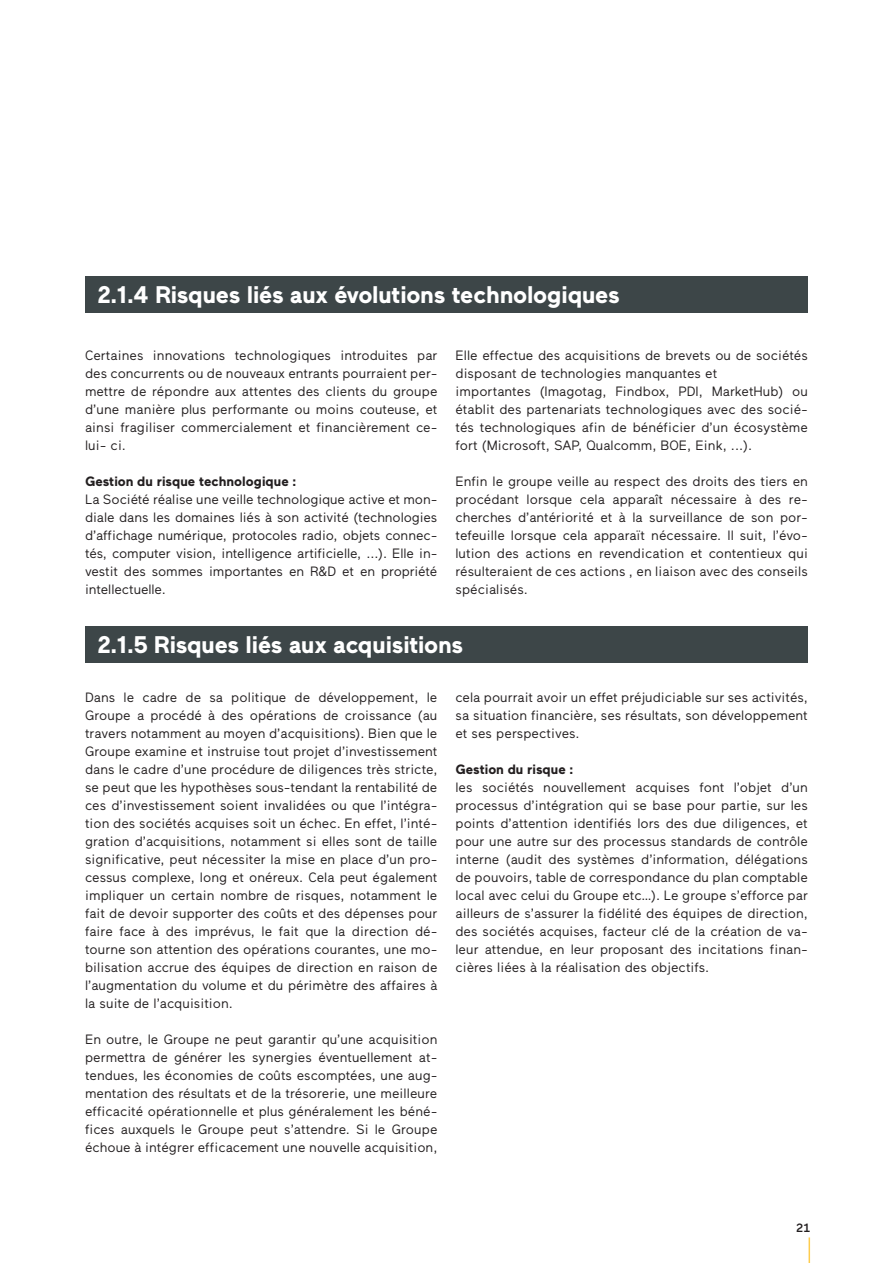
<style>
.page{position:relative;width:893px;height:1263px;background:#fff}
.page>*{position:absolute;margin:0;border:0;box-sizing:border-box;transform-origin:0 0}
.t1{font:700 24px "Maax";letter-spacing:-.01em;color:#fff}
.t2{font:13.5px/18px "Maax";color:#231f20;text-align:justify}
.t3{font:700 13.5px "Maax";color:#231f20}
.t4{font:500 12px "Maax";color:#231f20}
</style>
<div class="page">
<hr style="left:808px;top:1237px;width:2px;height:26px;background:#fecc4e">
<div style="left:85px;top:276px;width:723px;height:37px;background:#3d4648"></div>
<div style="left:85px;top:626px;width:723px;height:36px;background:#3d4648"></div>
<h1 class="t1" style="left:98px;top:282px;width:524px">2.1.4 Risques liés aux évolutions technologiques</h1>
<p class="t2" style="left:85px;top:347px;width:354px">Certaines innovations technologiques introduites par des concurrents ou de nouveaux entrants pourraient per&shy;mettre de répondre aux attentes des clients du groupe d’une manière plus performante ou moins couteuse, et ainsi fragiliser commercialement et financièrement ce&shy;lui- ci.</p>
<p class="t3" style="left:85px;top:474px;width:213px">Gestion du risque technologique :</p>
<p class="t2" style="left:85px;top:490px;width:354px">La Société réalise une veille technologique active et mon&shy;diale dans les domaines liés à son activité (technologies d’affichage numérique, protocoles radio, objets connec&shy;tés, computer vision, intelligence artificielle, ...). Elle in&shy;vestit des sommes importantes en R&amp;D et en propriété intellectuelle.</p>
<p class="t2" style="left:455px;top:346px;width:354px;text-align:left">Elle effectue des acquisitions de brevets ou de sociétés disposant de technologies manquantes et<br>importantes (Imagotag, Findbox, PDI, MarketHub) ou établit des partenariats technologiques avec des socié&shy;tés technologiques afin de bénéficier d’un écosystème fort (Microsoft, SAP, Qualcomm, BOE, Eink, ...).</p>
<p class="t2" style="left:455px;top:472px;width:354px">Enfin le groupe veille au respect des droits des tiers en procédant lorsque cela apparaît nécessaire à des re&shy;cherches d’antériorité et à la surveillance de son por&shy;tefeuille lorsque cela apparaït nécessaire. Il suit, l’évo&shy;lution des actions en revendication et contentieux qui résulteraient de ces actions , en liaison avec des conseils spécialisés.</p>
<h1 class="t1" style="left:98px;top:631px;width:367px">2.1.5 Risques liés aux acquisitions</h1>
<p class="t2" style="left:85px;top:688px;width:354px">Dans le cadre de sa politique de développement, le Groupe a procédé à des opérations de croissance (au travers notamment au moyen d’acquisitions). Bien que le Groupe examine et instruise tout projet d’investissement dans le cadre d’une procédure de diligences très stricte, se peut que les hypothèses sous-tendant la rentabilité de ces d’investissement soient invalidées ou que l’intégra&shy;tion des sociétés acquises soit un échec. En effet, l’inté&shy;gration d’acquisitions, notamment si elles sont de taille significative, peut nécessiter la mise en place d’un pro&shy;cessus complexe, long et onéreux. Cela peut également impliquer un certain nombre de risques, notamment le fait de devoir supporter des coûts et des dépenses pour faire face à des imprévus, le fait que la direction dé&shy;tourne son attention des opérations courantes, une mo&shy;bilisation accrue des équipes de direction en raison de l’augmentation du volume et du périmètre des affaires à la suite de l’acquisition.</p>
<p class="t2" style="left:85px;top:1030px;width:354px">En outre, le Groupe ne peut garantir qu’une acquisition permettra de générer les synergies éventuellement at&shy;tendues, les économies de coûts escomptées, une aug&shy;mentation des résultats et de la trésorerie, une meilleure efficacité opérationnelle et plus généralement les béné&shy;fices auxquels le Groupe peut s’attendre. Si le Groupe échoue à intégrer efficacement une nouvelle acquisition,</p>
<p class="t2" style="left:455px;top:688px;width:354px">cela pourrait avoir un effet préjudiciable sur ses activités, sa situation financière, ses résultats, son développement et ses perspectives.</p>
<p class="t3" style="left:455px;top:762px;width:119px">Gestion du risque :</p>
<p class="t2" style="left:455px;top:778px;width:354px">les sociétés nouvellement acquises font l’objet d’un processus d’intégration qui se base pour partie, sur les points d’attention identifiés lors des due diligences, et pour une autre sur des processus standards de contrôle interne (audit des systèmes d’information, délégations de pouvoirs, table de correspondance du plan comptable local avec celui du Groupe etc…). Le groupe s’efforce par ailleurs de s’assurer la fidélité des équipes de direction, des sociétés acquises, facteur clé de la création de va&shy;leur attendue, en leur proposant des incitations finan&shy;cières liées à la réalisation des objectifs.</p>
<p class="t4" style="left:796px;top:1221px;width:16px">21</p>
</div>
